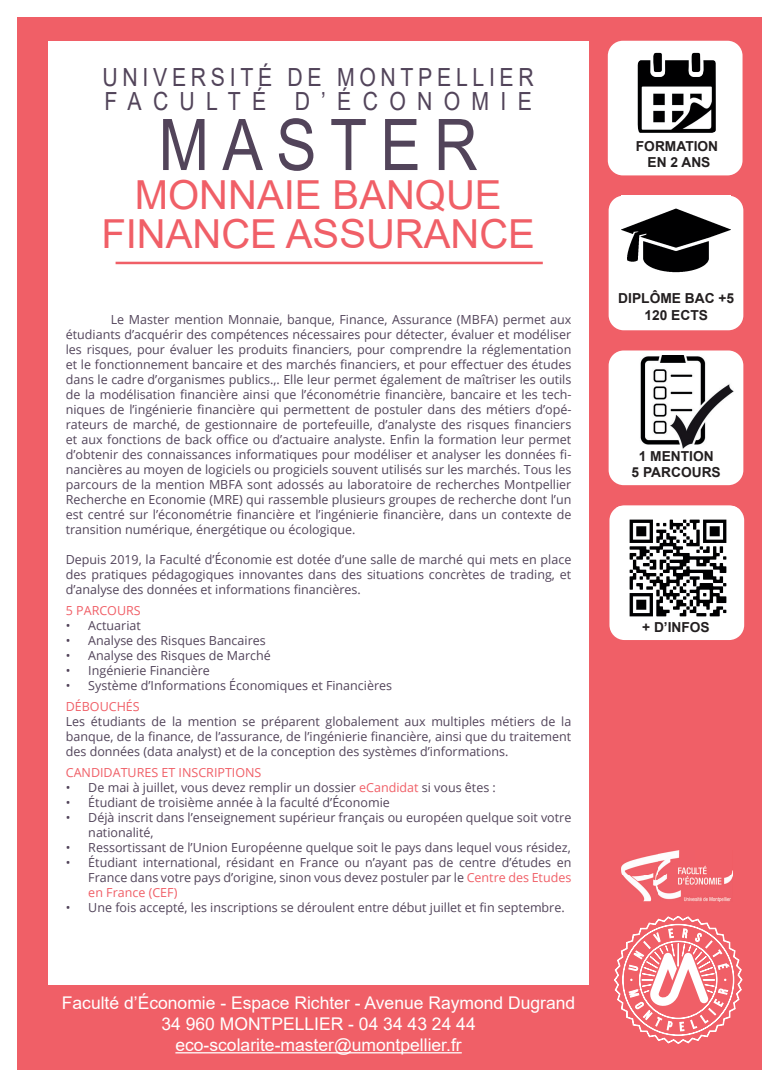
<style>
.page{position:relative;width:780px;height:1088px;background:#fff}
.page>*{position:absolute;margin:0;border:0;box-sizing:border-box;transform-origin:0 0}
.t1{font:71.25px "Arial";letter-spacing:.22em;color:#52445a;scale:.85 1}
.t2{font:40px/38.8px "Arial";color:#f05f67;text-align:center}
.t3{font:25px/23.8px "Arial";letter-spacing:.22em;color:#52445a;scale:.85 1}
.t4{font:17.5px/21px "Arial";color:#fff;text-align:center}
.t5{font:700 13.75px/16.5px "Arial";color:#231f20;text-align:center}
.t6{font:12.5px/15px "Open Sans";color:#52445a;text-align:justify}
.t7{font:12.5px "Open Sans";color:#f05f67}
.s1{color:#f05f67}
</style>
<div class="page">
<div style="left:18px;top:18px;width:744px;height:1052px;background:#f05f67"></div>
<div style="left:48px;top:41px;width:540px;height:943px;background:#fff"></div>
<div style="left:607px;top:41px;width:135px;height:134px;background:#fff;border-radius:15px"></div>
<img style="left:637px;top:53px;width:79px;height:80px">
<div style="left:608px;top:196px;width:135px;height:134px;background:#fff;border-radius:15px"></div>
<img style="left:621px;top:208px;width:109px;height:65px">
<svg style="left:614px;top:916px;width:128px;height:128px"></svg>
<hr style="left:175px;top:1052px;width:287px;height:1px;background:#fff">
<img style="left:621px;top:850px;width:111px;height:51px">
<div style="left:608px;top:350px;width:135px;height:135px;background:#fff;border-radius:15px"></div>
<hr style="left:116px;top:262px;width:426px;height:2px;background:#f05f67">
<div style="left:609px;top:505px;width:135px;height:135px;background:#fff;border-radius:15px"></div>
<img style="left:616px;top:506px;width:124px;height:111px">
<img style="left:640px;top:355px;width:94px;height:94px">
<h3 class="t3" style="left:103px;top:65px;width:509px">UNIVERSITÉ DE MONTPELLIER<br>FACULTÉ D’ÉCONOMIE</h3>
<h1 class="t1" style="left:159px;top:96px;width:377px">MASTER</h1>
<h2 class="t2" style="left:101px;top:175px;width:435px">MONNAIE BANQUE<br>FINANCE ASSURANCE</h2>
<p class="t6" style="left:66px;top:311px;width:507px;text-indent:45px">Le Master mention Monnaie, banque, Finance, Assurance (MBFA) permet aux étudiants d’acquérir des compétences nécessaires pour détecter, évaluer et modéliser les risques, pour évaluer les produits financiers, pour comprendre la réglementation et le fonctionnement bancaire et des marchés financiers, et pour effectuer des études dans le cadre d’organismes publics.,. Elle leur permet également de maîtriser les outils de la modélisation financière ainsi que l’économétrie financière, bancaire et les tech&shy;niques de l’ingénierie financière qui permettent de postuler dans des métiers d’opé&shy;rateurs de marché, de gestionnaire de portefeuille, d’analyste des risques financiers et aux fonctions de back office ou d’actuaire analyste. Enfin la formation leur permet d’obtenir des connaissances informatiques pour modéliser et analyser les données fi&shy;nancières au moyen de logiciels ou progiciels souvent utilisés sur les marchés. Tous les parcours de la mention MBFA sont adossés au laboratoire de recherches Montpellier Recherche en Economie (MRE) qui rassemble plusieurs groupes de recherche dont l’un est centré sur l’économétrie financière et l’ingénierie financière, dans un contexte de transition numérique, énergétique ou écologique.</p>
<p class="t6" style="left:66px;top:551px;width:507px">Depuis 2019, la Faculté d’Économie est dotée d’une salle de marché qui mets en place des pratiques pédagogiques innovantes dans des situations concrètes de trading, et d’analyse des données et informations financières.</p>
<p class="t7" style="left:66px;top:602px;width:76px">5 PARCOURS</p>
<p class="t6" style="left:66px;top:617px;width:77px">• Actuariat</p>
<p class="t6" style="left:66px;top:632px;width:201px">• Analyse des Risques Bancaires</p>
<p class="t6" style="left:66px;top:647px;width:206px">• Analyse des Risques de Marché</p>
<p class="t6" style="left:66px;top:662px;width:146px">• Ingénierie Financière</p>
<p class="t6" style="left:66px;top:677px;width:328px">• Système d’Informations Économiques et Financières</p>
<p class="t7" style="left:66px;top:698px;width:75px">DÉBOUCHÉS</p>
<p class="t6" style="left:66px;top:713px;width:507px">Les étudiants de la mention se préparent globalement aux multiples métiers de la banque, de la finance, de l’assurance, de l’ingénierie financière, ainsi que du traitement des données (data analyst) et de la conception des systèmes d’informations.</p>
<p class="t7" style="left:66px;top:764px;width:197px">CANDIDATURES ET INSCRIPTIONS</p>
<p class="t6" style="left:66px;top:779px;width:431px">• De mai à juillet, vous devez remplir un dossier <span class="s1">eCandidat</span> si vous êtes :</p>
<p class="t6" style="left:66px;top:794px;width:325px">• Étudiant de troisième année à la faculté d’Économie</p>
<p class="t6" style="left:88px;top:809px;width:484px;text-indent:-22px">• Déjà inscrit dans l’enseignement supérieur français ou européen quelque soit votre nationalité,</p>
<p class="t6" style="left:66px;top:839px;width:506px">• Ressortissant de l’Union Européenne quelque soit le pays dans lequel vous résidez,</p>
<p class="t6" style="left:88px;top:854px;width:484px;text-indent:-22px">• Étudiant international, résidant en France ou n’ayant pas de centre d’études en France dans votre pays d’origine, sinon vous devez postuler par le <span class="s1">Centre des Etudes en France (CEF)</span></p>
<p class="t6" style="left:66px;top:899px;width:500px">• Une fois accepté, les inscriptions se déroulent entre début juillet et fin septembre.</p>
<h3 class="t4" style="left:62px;top:992px;width:515px">Faculté d’Économie - Espace Richter - Avenue Raymond Dugrand<br>34 960 MONTPELLIER - 04 34 43 24 44 eco-scolarite-master@umontpellier.fr</h3>
<p class="t5" style="left:636px;top:138px;width:84px">FORMATION<br>EN 2 ANS</p>
<p class="t5" style="left:618px;top:290px;width:117px">DIPLÔME BAC +5<br>120 ECTS</p>
<p class="t5" style="left:631px;top:448px;width:91px">1 MENTION<br>5 PARCOURS</p>
<p class="t5" style="left:642px;top:619px;width:69px">+ D’INFOS</p>
</div>
